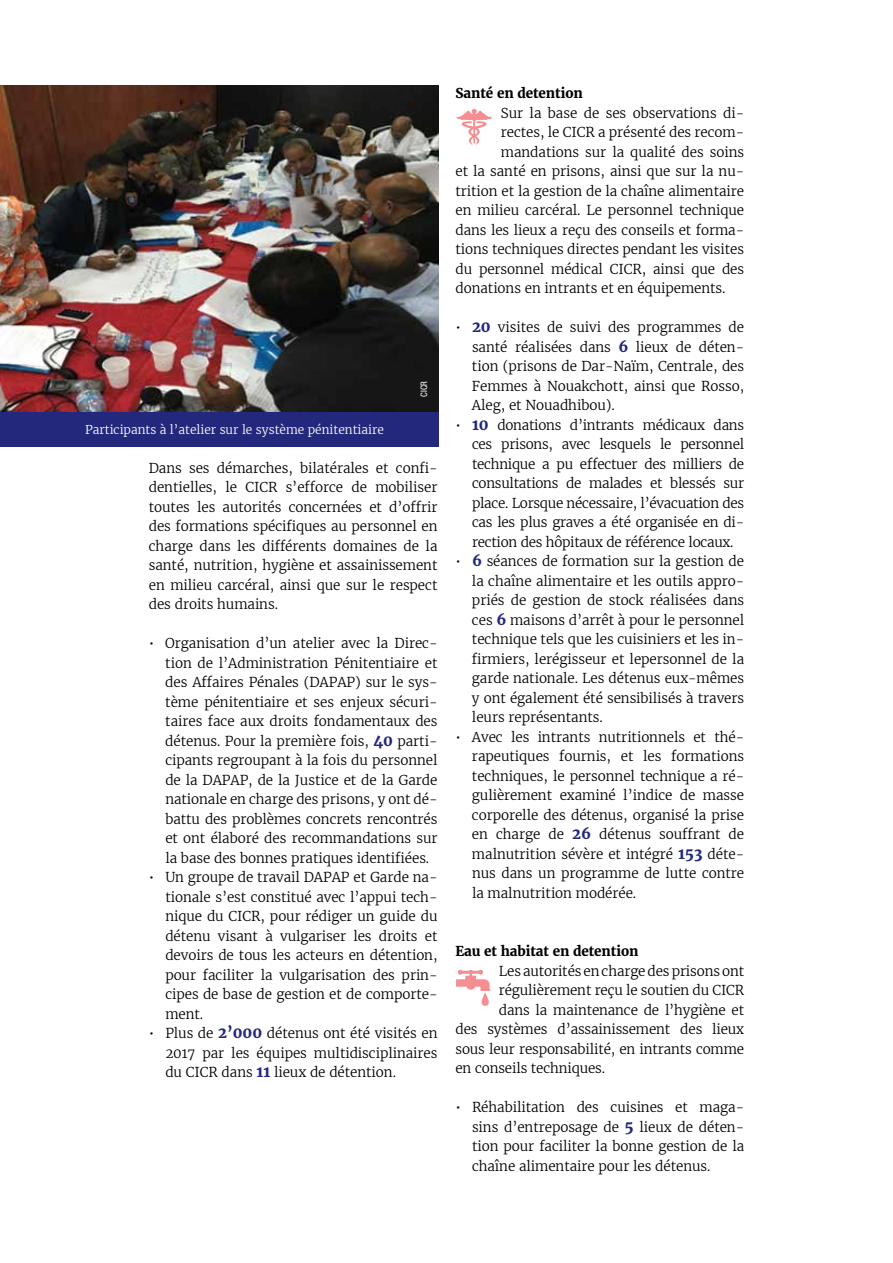
<style>
.page{position:relative;width:893px;height:1263px;background:#fff}
.page>*{position:absolute;margin:0;border:0;box-sizing:border-box;transform-origin:0 0}
.t1{font:300 13.5px/19.5px "Merriweather";letter-spacing:-.005em;color:#000;text-align:justify}
.t2{font:700 13.5px "Merriweather";letter-spacing:-.005em;color:#000}
.t3{font:300 12px "Merriweather";color:#fff}
.t4{font:condensed 9px "Helvetica Neue";color:#fff}
.s1{font-weight:700;font-size:15px;color:#23287d}
</style>
<div class="page">
<svg style="left:456px;top:970px;width:34px;height:36px"></svg>
<img style="left:0;top:85px;width:438px;height:327px">
<div style="left:0;top:412px;width:438px;height:34px;background:#23287d"></div>
<svg style="left:456px;top:109px;width:36px;height:36px"></svg>
<p class="t3" style="left:85px;top:422px;width:300px">Participants à l’atelier sur le système pénitentiaire</p>
<p class="t4" style="left:419px;top:397px;width:17px;rotate:-90deg">CICR</p>
<p class="t1" style="left:149px;top:458px;width:290px">Dans ses démarches, bilatérales et confi&shy;dentielles, le CICR s’efforce de mobiliser toutes les autorités concernées et d’offrir des formations spécifiques au personnel en charge dans les différents domaines de la santé, nutrition, hygiène et assainissement en milieu carcéral, ainsi que sur le respect des droits humains.</p>
<p class="t1" style="left:165px;top:633px;width:274px;text-indent:-16px">• Organisation d’un atelier avec la Direc&shy;tion de l’Administration Pénitentiaire et des Affaires Pénales (DAPAP) sur le sys&shy;tème pénitentiaire et ses enjeux sécuri&shy;taires face aux droits fondamentaux des détenus. Pour la première fois, <span class="s1">40</span> parti&shy;cipants regroupant à la fois du personnel de la DAPAP, de la Justice et de la Garde nationale en charge des prisons, y ont dé&shy;battu des problèmes concrets rencontrés et ont élaboré des recommandations sur la base des bonnes pratiques identifiées.</p>
<p class="t1" style="left:165px;top:867px;width:274px;text-indent:-16px">• Un groupe de travail DAPAP et Garde na&shy;tionale s’est constitué avec l’appui tech&shy;nique du CICR, pour rédiger un guide du détenu visant à vulgariser les droits et devoirs de tous les acteurs en détention, pour faciliter la vulgarisation des prin&shy;cipes de base de gestion et de comporte&shy;ment.</p>
<p class="t1" style="left:165px;top:1023px;width:274px;text-indent:-16px">• Plus de <span class="s1">2’000</span> détenus ont été visités en 2017 par les équipes multidisciplinaires du CICR dans <span class="s1">11</span> lieux de détention.</p>
<p class="t2" style="left:455px;top:84px;width:129px">Santé en detention</p>
<p class="t1" style="left:501px;top:103px;width:245px">Sur la base de ses observations di-</p>
<p class="t1" style="left:501px;top:122px;width:245px">rectes, le CICR a présenté des recom-</p>
<p class="t1" style="left:501px;top:142px;width:245px">mandations sur la qualité des soins</p>
<p class="t1" style="left:455px;top:161px;width:290px">et la santé en prisons, ainsi que sur la nu-</p>
<p class="t1" style="left:455px;top:181px;width:290px">trition et la gestion de la chaîne alimentaire</p>
<p class="t1" style="left:455px;top:200px;width:290px">en milieu carcéral. Le personnel technique</p>
<p class="t1" style="left:455px;top:220px;width:290px">dans les lieux a reçu des conseils et forma-</p>
<p class="t1" style="left:455px;top:239px;width:290px">tions techniques directes pendant les visites</p>
<p class="t1" style="left:455px;top:259px;width:290px">du personnel médical CICR, ainsi que des</p>
<p class="t1" style="left:455px;top:278px;width:272px">donations en intrants et en équipements.</p>
<p class="t1" style="left:472px;top:317px;width:274px;text-indent:-17px">• <span class="s1">20</span> visites de suivi des programmes de santé réalisées dans <span class="s1">6</span> lieux de déten&shy;tion (prisons de Dar-Naïm, Centrale, des Femmes à Nouakchott, ainsi que Rosso, Aleg, et Nouadhibou).</p>
<p class="t1" style="left:472px;top:415px;width:274px;text-indent:-17px">• <span class="s1">10</span> donations d’intrants médicaux dans ces prisons, avec lesquels le personnel technique a pu effectuer des milliers de consultations de malades et blessés sur place. Lorsque nécessaire, l’évacuation des cas les plus graves a été organisée en di&shy;rection des hôpitaux de référence locaux.</p>
<p class="t1" style="left:472px;top:551px;width:274px;text-indent:-16px">• <span class="s1">6</span> séances de formation sur la gestion de la chaîne alimentaire et les outils appro&shy;priés de gestion de stock réalisées dans ces <span class="s1">6</span> maisons d’arrêt à pour le personnel technique tels que les cuisiniers et les in&shy;firmiers, lerégisseur et lepersonnel de la garde nationale. Les détenus eux-mêmes y ont également été sensibilisés à travers leurs représentants.</p>
<p class="t1" style="left:472px;top:727px;width:274px;text-indent:-16px">• Avec les intrants nutritionnels et thé&shy;rapeutiques fournis, et les formations techniques, le personnel technique a ré&shy;gulièrement examiné l’indice de masse corporelle des détenus, organisé la prise en charge de <span class="s1">26</span> détenus souffrant de malnutrition sévère et intégré <span class="s1">153</span> déte&shy;nus dans un programme de lutte contre la malnutrition modérée.</p>
<p class="t2" style="left:455px;top:942px;width:185px">Eau et habitat en detention</p>
<p class="t1" style="left:499px;top:961px;width:247px">Les autorités en charge des prisons ont</p>
<p class="t1" style="left:499px;top:980px;width:247px">régulièrement reçu le soutien du CICR</p>
<p class="t1" style="left:499px;top:1000px;width:247px">dans la maintenance de l’hygiène et</p>
<p class="t1" style="left:455px;top:1019px;width:290px">des systèmes d’assainissement des lieux</p>
<p class="t1" style="left:455px;top:1039px;width:290px">sous leur responsabilité, en intrants comme</p>
<p class="t1" style="left:455px;top:1058px;width:151px">en conseils techniques.</p>
<p class="t1" style="left:472px;top:1097px;width:274px;text-indent:-16px">• Réhabilitation des cuisines et maga&shy;sins d’entreposage de <span class="s1">5</span> lieux de déten&shy;tion pour faciliter la bonne gestion de la chaîne alimentaire pour les détenus.</p>
</div>
